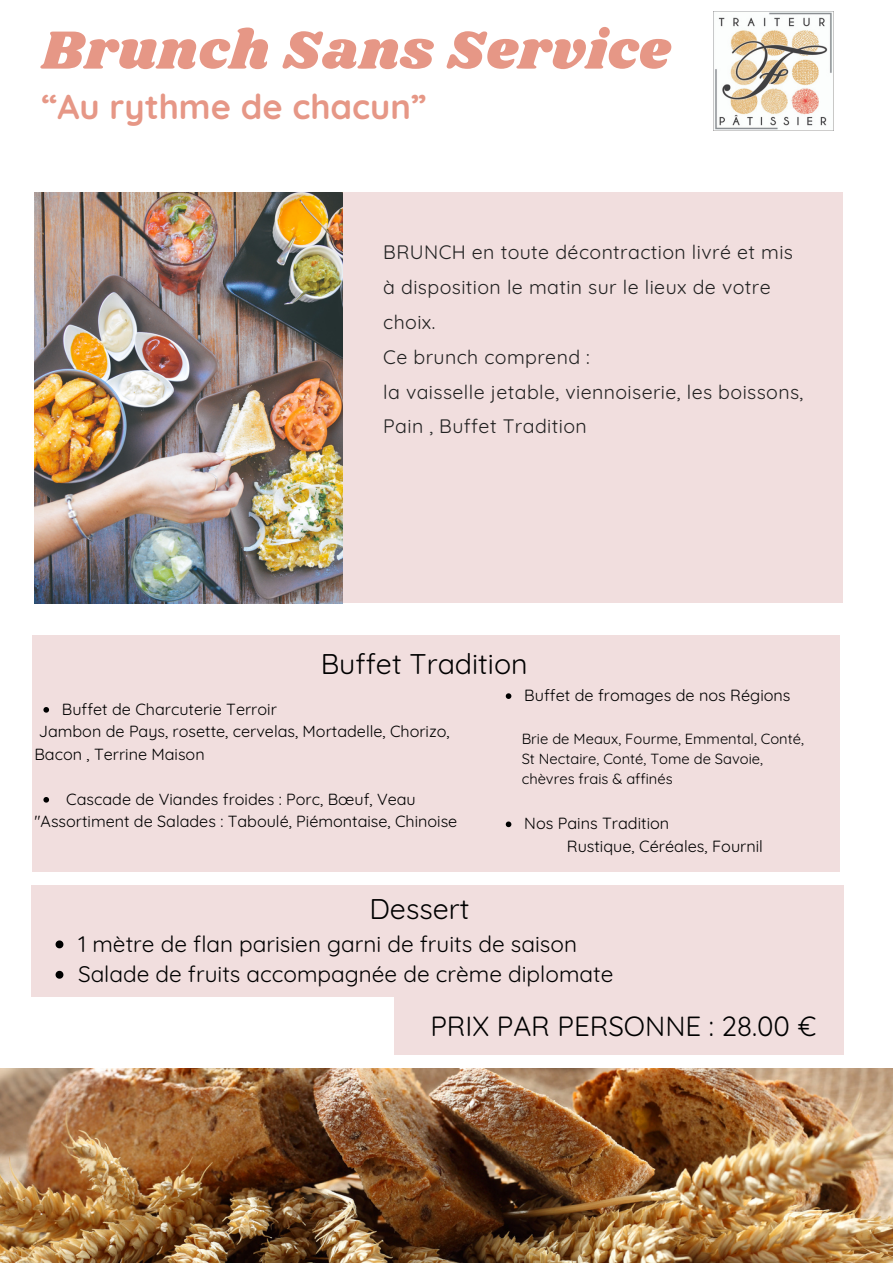
<style>
.page{position:relative;width:893px;height:1264px;background:#fff}
.page>*{position:absolute;margin:0;border:0;box-sizing:border-box;transform-origin:0 0}
.t1{font:55.5px "Shrikhand";letter-spacing:.02em;color:#e69786}
.t2{font:700 34.5px "Quicksand";color:#e69786}
.t3{font:28.5px "Quicksand";color:#000}
.t4{font:27.75px "Quicksand";color:#000}
.t5{font:22.5px "Quicksand";color:#000}
.t6{font:19.5px/34.8px "Quicksand";letter-spacing:.02em;color:#222}
.t7{font:16.2px "Quicksand";color:#000}
.t8{font:16.05px/22.5px "Quicksand";color:#000}
.t9{font:14.7px "Quicksand";color:#000}
</style>
<div class="page">
<div style="left:60px;top:193px;width:782px;height:409px;background:#f1dede"></div>
<img style="left:34px;top:193px;width:308px;height:410px">
<img style="left:714px;top:12px;width:119px;height:119px">
<div style="left:32px;top:635px;width:509px;height:236px;background:#f1dede"></div>
<div style="left:31px;top:886px;width:812px;height:110px;background:#f1dede"></div>
<div style="left:394px;top:886px;width:449px;height:168px;background:#f1dede"></div>
<div style="left:507px;top:635px;width:332px;height:236px;background:#f1dede"></div>
<img style="left:0;top:1068px;width:892px;height:194px">
<svg style="left:43px;top:707px;width:6px;height:5px"></svg>
<svg style="left:43px;top:797px;width:6px;height:5px"></svg>
<svg style="left:56px;top:940px;width:7px;height:8px"></svg>
<svg style="left:56px;top:970px;width:7px;height:8px"></svg>
<svg style="left:505px;top:693px;width:6px;height:6px"></svg>
<svg style="left:505px;top:821px;width:6px;height:6px"></svg>
<p class="t1" style="left:42px;top:12px;width:630px">Brunch Sans Service</p>
<p class="t2" style="left:42px;top:84px;width:386px">“Au rythme de chacun”</p>
<p class="t6" style="left:383px;top:234px;width:411px">BRUNCH en toute décontraction livré et mis à disposition le matin sur le lieux de votre choix.</p>
<p class="t6" style="left:383px;top:339px;width:208px">Ce brunch comprend :</p>
<p class="t6" style="left:383px;top:374px;width:421px">la vaisselle jetable, viennoiserie, les boissons,<br>Pain , Buffet Tradition</p>
<p class="t8" style="left:62px;top:697px;width:216px">Buffet de Charcuterie Terroir</p>
<p class="t3" style="left:320px;top:645px;width:208px">Buffet Tradition</p>
<p class="t7" style="left:524px;top:685px;width:268px">Buffet de fromages de nos Régions</p>
<p class="t8" style="left:34px;top:720px;width:416px">Jambon de Pays, rosette, cervelas, Mortadelle, Chorizo,<br>Bacon , Terrine Maison</p>
<p class="t8" style="left:66px;top:787px;width:351px">Cascade de Viandes froides : Porc, Bœuf, Veau</p>
<p class="t8" style="left:34px;top:810px;width:424px">"Assortiment de Salades : Taboulé, Piémontaise, Chinoise</p>
<p class="t9" style="left:521px;top:729px;width:283px">Brie de Meaux, Fourme, Emmental, Conté,</p>
<p class="t9" style="left:521px;top:749px;width:243px">St Nectaire, Conté, Tome de Savoie,</p>
<p class="t9" style="left:521px;top:769px;width:152px">chèvres frais &amp; affinés</p>
<p class="t7" style="left:524px;top:813px;width:146px">Nos Pains Tradition</p>
<p class="t7" style="left:567px;top:835px;width:198px">Rustique, Céréales, Fournil</p>
<p class="t3" style="left:369px;top:890px;width:101px">Dessert</p>
<p class="t5" style="left:78px;top:929px;width:500px">1 mètre de flan parisien garni de fruits de saison</p>
<p class="t5" style="left:78px;top:959px;width:537px">Salade de fruits accompagnée de crème diplomate</p>
<p class="t4" style="left:430px;top:1008px;width:387px">PRIX PAR PERSONNE : 28.00 €</p>
</div>
